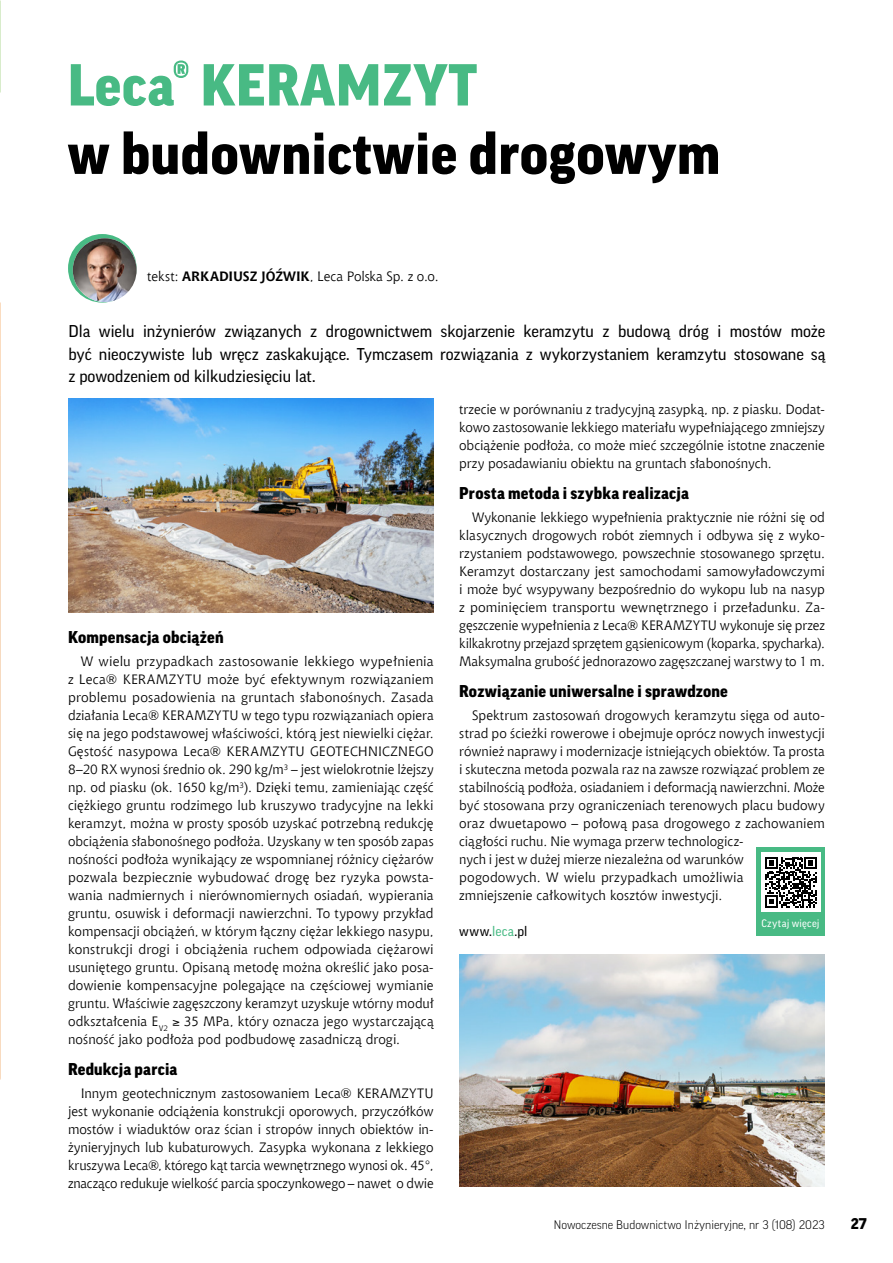
<style>
.page{position:relative;width:893px;height:1263px;background:#fff}
.page>*{position:absolute;margin:0;border:0;box-sizing:border-box;transform-origin:0 0}
.t1{font:900 57px "Good Pro";letter-spacing:.01em;color:#000}
.t2{font:900 57px "Good Pro";letter-spacing:.01em;color:#48ba84}
.t3{font:16.5px/22.5px "Good Pro";color:#000;text-align:justify}
.t4{font:900 16.5px "Good Pro";letter-spacing:.01em;color:#000}
.t5{font:900 15px "Good Pro";color:#000}
.t6{font:13.5px/18px "Chianti EU";color:#000;text-align:justify}
.t7{font:13.5px "Good Pro";letter-spacing:.02em;color:#000}
.t8{font:300 12px "Good Pro";color:#000}
.t9{font:10.5px "Good Pro";letter-spacing:.02em;color:#fff}
.s1{font-weight:700}
.s2{color:#48ba84}
</style>
<div class="page">
<svg style="left:68px;top:234px;width:69px;height:69px"></svg>
<img style="left:73px;top:238px;width:64px;height:64px;border-radius:32px">
<img style="left:68px;top:398px;width:366px;height:214px">
<img style="left:459px;top:954px;width:366px;height:232px">
<div style="left:756px;top:847px;width:69px;height:89px;background:#48ba84"></div>
<div style="left:761px;top:852px;width:60px;height:60px;background:#fff"></div>
<svg style="left:765px;top:857px;width:51px;height:51px"></svg>
<img style="left:0;top:1px;width:1px;height:1078px">
<h1 class="t2" style="left:68px;top:53px;width:411px">Leca® KERAMZYT</h1>
<h1 class="t1" style="left:68px;top:122px;width:654px">w budownictwie drogowym</h1>
<p class="t6" style="left:147px;top:267px;width:293px">tekst: <span class="s1">ARKADIUSZ JÓŹWIK</span>, Leca Polska Sp. z o.o.</p>
<p class="t3" style="left:68px;top:320px;width:758px">Dla wielu inżynierów związanych z drogownictwem skojarzenie keramzytu z budową dróg i mostów może być nieoczywiste lub wręcz zaskakujące. Tymczasem rozwiązania z wykorzystaniem keramzytu stosowane są z powodzeniem od kilkudziesięciu lat.</p>
<p class="t4" style="left:68px;top:627px;width:157px">Kompensacja obciążeń</p>
<p class="t6" style="left:68px;top:652px;width:367px;text-indent:13px">W wielu przypadkach zastosowanie lekkiego wypełnienia z Leca® KERAMZYTU może być efektywnym rozwiązaniem problemu posadowienia na gruntach słabonośnych. Zasada działania Leca® KERAMZYTU w tego typu rozwiązaniach opiera się na jego podstawowej właściwości, którą jest niewielki ciężar.<br>Gęstość nasypowa Leca® KERAMZYTU GEOTECHNICZNEGO 8–20 RX wynosi średnio ok. 290 kg/m<sup>3</sup> – jest wielokrotnie lżejszy np. od piasku (ok. 1650 kg/m<sup>3</sup>). Dzięki temu, zamieniając część ciężkiego gruntu rodzimego lub kruszywo tradycyjne na lekki keramzyt, można w prosty sposób uzyskać potrzebną redukcję obciążenia słabonośnego podłoża. Uzyskany w ten sposób zapas nośności podłoża wynikający ze wspomnianej różnicy ciężarów pozwala bezpiecznie wybudować drogę bez ryzyka powsta&shy;wania nadmiernych i nierównomiernych osiadań, wypierania gruntu, osuwisk i deformacji nawierzchni. To typowy przykład kompensacji obciążeń, w którym łączny ciężar lekkiego nasypu, konstrukcji drogi i obciążenia ruchem odpowiada ciężarowi usuniętego gruntu. Opisaną metodę można określić jako posa&shy;dowienie kompensacyjne polegające na częściowej wymianie gruntu. Właściwie zagęszczony keramzyt uzyskuje wtórny moduł odkształcenia E<sub>V2</sub> ≥ 35 MPa, który oznacza jego wystarczającą nośność jako podłoża pod podbudowę zasadniczą drogi.</p>
<p class="t4" style="left:68px;top:1060px;width:111px">Redukcja parcia</p>
<p class="t6" style="left:68px;top:1084px;width:367px;text-indent:13px">Innym geotechnicznym zastosowaniem Leca® KERAMZYTU jest wykonanie odciążenia konstrukcji oporowych, przyczółków mostów i wiaduktów oraz ścian i stropów innych obiektów in&shy;żynieryjnych lub kubaturowych. Zasypka wykonana z lekkiego kruszywa Leca®, którego kąt tarcia wewnętrznego wynosi ok. 45°, znacząco redukuje wielkość parcia spoczynkowego – nawet o dwie</p>
<p class="t6" style="left:459px;top:400px;width:367px">trzecie w porównaniu z tradycyjną zasypką, np. z piasku. Dodat&shy;kowo zastosowanie lekkiego materiału wypełniającego zmniejszy obciążenie podłoża, co może mieć szczególnie istotne znaczenie przy posadawianiu obiektu na gruntach słabonośnych.</p>
<p class="t4" style="left:459px;top:484px;width:231px">Prosta metoda i szybka realizacja</p>
<p class="t6" style="left:459px;top:508px;width:367px;text-indent:13px">Wykonanie lekkiego wypełnienia praktycznie nie różni się od klasycznych drogowych robót ziemnych i odbywa się z wyko&shy;rzystaniem podstawowego, powszechnie stosowanego sprzętu.<br>Keramzyt dostarczany jest samochodami samowyładowczymi i może być wsypywany bezpośrednio do wykopu lub na nasyp z pominięciem transportu wewnętrznego i przeładunku. Za&shy;gęszczenie wypełnienia z Leca® KERAMZYTU wykonuje się przez kilkakrotny przejazd sprzętem gąsienicowym (koparka, spycharka).<br>Maksymalna grubość jednorazowo zagęszczanej warstwy to 1 m.</p>
<p class="t4" style="left:459px;top:682px;width:270px">Rozwiązanie uniwersalne i sprawdzone</p>
<p class="t6" style="left:459px;top:706px;width:367px;text-align:left;text-indent:13px">Spektrum zastosowań drogowych keramzytu sięga od auto&shy;strad po ścieżki rowerowe i obejmuje oprócz nowych inwestycji również naprawy i modernizacje istniejących obiektów. Ta prosta i skuteczna metoda pozwala raz na zawsze rozwiązać problem ze stabilnością podłoża, osiadaniem i deformacją nawierzchni. Może być stosowana przy ograniczeniach terenowych placu budowy oraz dwuetapowo – połową pasa drogowego z zachowaniem ciągłości ruchu. Nie wymaga przerw technologicz-<br>nych i jest w dużej mierze niezależna od warunków pogodowych. W wielu przypadkach umożliwia<br>zmniejszenie całkowitych kosztów inwestycji.</p>
<p class="t7" style="left:459px;top:923px;width:70px">www.<span class="s2">leca</span>.pl</p>
<p class="t9" style="left:761px;top:918px;width:60px">Czytaj więcej</p>
<p class="t8" style="left:554px;top:1218px;width:273px">Nowoczesne Budownictwo Inżynieryjne, nr 3 (108) 2023</p>
<p class="t5" style="left:851px;top:1215px;width:17px">27</p>
</div>
